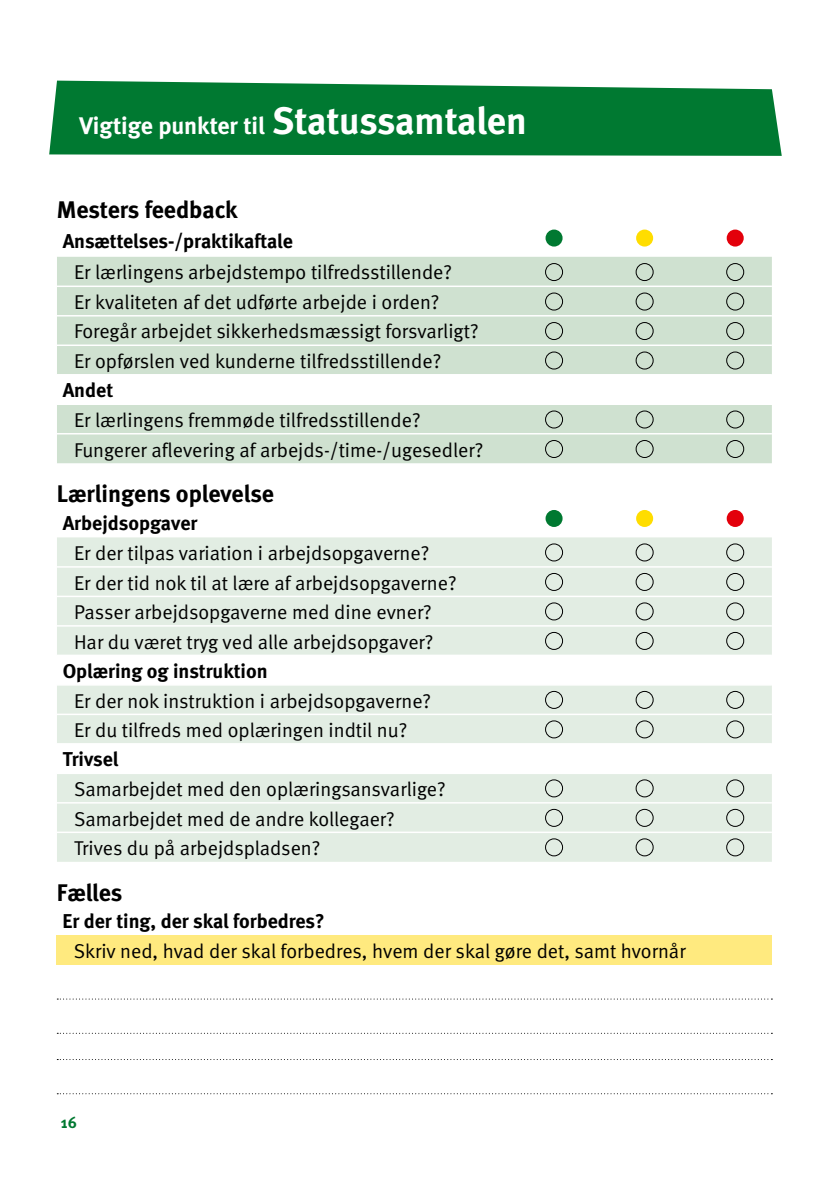
<style>
.page{position:relative;width:840px;height:1191px;background:#fff}
.page>*{position:absolute;margin:0;border:0;box-sizing:border-box;transform-origin:0 0}
.t1{font:700 24px "Meta";letter-spacing:-.005em;color:#000}
.t2{font:700 24px "Meta";color:#fff}
.t3{font:20px/29.6px "Meta Normal";color:#000}
.t4{font:700 20px "Meta";color:#000}
.t5{font:700 16px "Meta";color:#007931}
.s1{font-size:38px}
</style>
<div class="page">
<svg style="left:49px;top:81px;width:732px;height:75px;background:#128240"></svg>
<div style="left:57px;top:257px;width:714px;height:206px;background:#cfe1d0"></div>
<div style="left:57px;top:375px;width:714px;height:29px;background:#fff"></div>
<hr style="left:57px;top:285px;width:714px;height:2px;background:#fff">
<hr style="left:57px;top:315px;width:714px;height:1px;background:#fff">
<hr style="left:57px;top:344px;width:714px;height:2px;background:#fff">
<hr style="left:57px;top:374px;width:714px;height:1px;background:#fff">
<hr style="left:57px;top:403px;width:714px;height:2px;background:#fff">
<hr style="left:57px;top:433px;width:714px;height:1px;background:#fff">
<div style="left:57px;top:537px;width:714px;height:325px;background:#e2ede3"></div>
<svg style="left:57px;top:656px;width:714px;height:116px"></svg>
<hr style="left:57px;top:566px;width:714px;height:1px;background:#fff">
<hr style="left:57px;top:595px;width:714px;height:2px;background:#fff">
<hr style="left:57px;top:625px;width:714px;height:1px;background:#fff">
<hr style="left:57px;top:654px;width:714px;height:2px;background:#fff">
<hr style="left:57px;top:684px;width:714px;height:1px;background:#fff">
<hr style="left:57px;top:713px;width:714px;height:2px;background:#fff">
<hr style="left:57px;top:743px;width:714px;height:1px;background:#fff">
<hr style="left:57px;top:772px;width:714px;height:2px;background:#fff">
<hr style="left:57px;top:802px;width:714px;height:1px;background:#fff">
<hr style="left:57px;top:831px;width:714px;height:2px;background:#fff">
<div style="left:57px;top:935px;width:714px;height:29px;background:#ffea7f"></div>
<svg style="left:57px;top:998px;width:715px;height:1px"></svg>
<svg style="left:57px;top:1032px;width:715px;height:1px"></svg>
<svg style="left:57px;top:1059px;width:715px;height:1px"></svg>
<svg style="left:57px;top:1093px;width:715px;height:1px"></svg>
<div style="left:545px;top:229px;width:17px;height:17px;background:#007931;border-radius:50%"></div>
<div style="left:635px;top:229px;width:17px;height:17px;background:#fd0;border-radius:50%"></div>
<div style="left:726px;top:229px;width:17px;height:17px;background:#e3000b;border-radius:50%"></div>
<div style="left:545px;top:510px;width:17px;height:17px;background:#007931;border-radius:50%"></div>
<div style="left:635px;top:510px;width:17px;height:17px;background:#fd0;border-radius:50%"></div>
<div style="left:726px;top:510px;width:17px;height:17px;background:#e3000b;border-radius:50%"></div>
<div style="left:544px;top:263px;width:18px;height:18px;border:1px solid #000;border-radius:50%"></div>
<div style="left:635px;top:263px;width:18px;height:18px;border:1px solid #000;border-radius:50%"></div>
<div style="left:725px;top:263px;width:18px;height:18px;border:1px solid #000;border-radius:50%"></div>
<div style="left:544px;top:292px;width:18px;height:18px;border:1px solid #000;border-radius:50%"></div>
<div style="left:635px;top:292px;width:18px;height:18px;border:1px solid #000;border-radius:50%"></div>
<div style="left:725px;top:292px;width:18px;height:18px;border:1px solid #000;border-radius:50%"></div>
<div style="left:544px;top:322px;width:18px;height:18px;border:1px solid #000;border-radius:50%"></div>
<div style="left:635px;top:322px;width:18px;height:18px;border:1px solid #000;border-radius:50%"></div>
<div style="left:725px;top:322px;width:18px;height:18px;border:1px solid #000;border-radius:50%"></div>
<div style="left:544px;top:351px;width:18px;height:18px;border:1px solid #000;border-radius:50%"></div>
<div style="left:635px;top:351px;width:18px;height:18px;border:1px solid #000;border-radius:50%"></div>
<div style="left:725px;top:351px;width:18px;height:18px;border:1px solid #000;border-radius:50%"></div>
<div style="left:544px;top:410px;width:18px;height:18px;border:1px solid #000;border-radius:50%"></div>
<div style="left:635px;top:410px;width:18px;height:18px;border:1px solid #000;border-radius:50%"></div>
<div style="left:725px;top:410px;width:18px;height:18px;border:1px solid #000;border-radius:50%"></div>
<div style="left:544px;top:440px;width:18px;height:18px;border:1px solid #000;border-radius:50%"></div>
<div style="left:635px;top:440px;width:18px;height:18px;border:1px solid #000;border-radius:50%"></div>
<div style="left:725px;top:440px;width:18px;height:18px;border:1px solid #000;border-radius:50%"></div>
<div style="left:544px;top:543px;width:18px;height:18px;border:1px solid #000;border-radius:50%"></div>
<div style="left:635px;top:543px;width:18px;height:18px;border:1px solid #000;border-radius:50%"></div>
<div style="left:725px;top:543px;width:18px;height:18px;border:1px solid #000;border-radius:50%"></div>
<div style="left:544px;top:573px;width:18px;height:18px;border:1px solid #000;border-radius:50%"></div>
<div style="left:635px;top:573px;width:18px;height:18px;border:1px solid #000;border-radius:50%"></div>
<div style="left:725px;top:573px;width:18px;height:18px;border:1px solid #000;border-radius:50%"></div>
<div style="left:544px;top:602px;width:18px;height:18px;border:1px solid #000;border-radius:50%"></div>
<div style="left:635px;top:602px;width:18px;height:18px;border:1px solid #000;border-radius:50%"></div>
<div style="left:725px;top:602px;width:18px;height:18px;border:1px solid #000;border-radius:50%"></div>
<div style="left:544px;top:632px;width:18px;height:18px;border:1px solid #000;border-radius:50%"></div>
<div style="left:635px;top:632px;width:18px;height:18px;border:1px solid #000;border-radius:50%"></div>
<div style="left:725px;top:632px;width:18px;height:18px;border:1px solid #000;border-radius:50%"></div>
<div style="left:544px;top:691px;width:18px;height:18px;border:1px solid #000;border-radius:50%"></div>
<div style="left:635px;top:691px;width:18px;height:18px;border:1px solid #000;border-radius:50%"></div>
<div style="left:725px;top:691px;width:18px;height:18px;border:1px solid #000;border-radius:50%"></div>
<div style="left:544px;top:720px;width:18px;height:18px;border:1px solid #000;border-radius:50%"></div>
<div style="left:635px;top:720px;width:18px;height:18px;border:1px solid #000;border-radius:50%"></div>
<div style="left:725px;top:720px;width:18px;height:18px;border:1px solid #000;border-radius:50%"></div>
<div style="left:544px;top:779px;width:18px;height:18px;border:1px solid #000;border-radius:50%"></div>
<div style="left:635px;top:779px;width:18px;height:18px;border:1px solid #000;border-radius:50%"></div>
<div style="left:725px;top:779px;width:18px;height:18px;border:1px solid #000;border-radius:50%"></div>
<div style="left:544px;top:809px;width:18px;height:18px;border:1px solid #000;border-radius:50%"></div>
<div style="left:635px;top:809px;width:18px;height:18px;border:1px solid #000;border-radius:50%"></div>
<div style="left:725px;top:809px;width:18px;height:18px;border:1px solid #000;border-radius:50%"></div>
<div style="left:544px;top:838px;width:18px;height:18px;border:1px solid #000;border-radius:50%"></div>
<div style="left:635px;top:838px;width:18px;height:18px;border:1px solid #000;border-radius:50%"></div>
<div style="left:725px;top:838px;width:18px;height:18px;border:1px solid #000;border-radius:50%"></div>
<p class="t2" style="left:80px;top:112px;width:448px">Vigtige punkter til <span class="s1">Statussamtalen</span></p>
<p class="t1" style="left:57px;top:195px;width:182px">Mesters feedback</p>
<p class="t4" style="left:63px;top:229px;width:232px">Ansættelses-/praktikaftale</p>
<p class="t3" style="left:74px;top:257px;width:406px">Er lærlingens arbejdstempo tilfredsstillende?<br>Er kvaliteten af det udførte arbejde i orden?<br>Foregår arbejdet sikkerhedsmæssigt forsvarligt?<br>Er opførslen ved kunderne tilfredsstillende?</p>
<p class="t4" style="left:63px;top:378px;width:52px">Andet</p>
<p class="t3" style="left:74px;top:405px;width:410px">Er lærlingens fremmøde tilfredsstillende?<br>Fungerer aflevering af arbejds-/time-/ugesedler?</p>
<p class="t1" style="left:57px;top:479px;width:218px">Lærlingens oplevelse</p>
<p class="t4" style="left:63px;top:511px;width:136px">Arbejdsopgaver</p>
<p class="t3" style="left:74px;top:538px;width:384px">Er der tilpas variation i arbejdsopgaverne?<br>Er der tid nok til at lære af arbejdsopgaverne?<br>Passer arbejdsopgaverne med dine evner?<br>Har du været tryg ved alle arbejdsopgaver?</p>
<p class="t4" style="left:63px;top:659px;width:206px">Oplæring og instruktion</p>
<p class="t3" style="left:74px;top:685px;width:358px">Er der nok instruktion i arbejdsopgaverne?<br>Er du tilfreds med oplæringen indtil nu?</p>
<p class="t4" style="left:63px;top:747px;width:57px">Trivsel</p>
<p class="t3" style="left:74px;top:774px;width:373px">Samarbejdet med den oplæringsansvarlige?<br>Samarbejdet med de andre kollegaer?<br>Trives du på arbejdspladsen?</p>
<p class="t1" style="left:57px;top:878px;width:67px">Fælles</p>
<p class="t4" style="left:62px;top:909px;width:263px">Er der ting, der skal forbedres?</p>
<p class="t3" style="left:74px;top:935px;width:613px">Skriv ned, hvad der skal forbedres, hvem der skal gøre det, samt hvornår</p>
<p class="t5" style="left:61px;top:1112px;width:17px">16</p>
</div>
